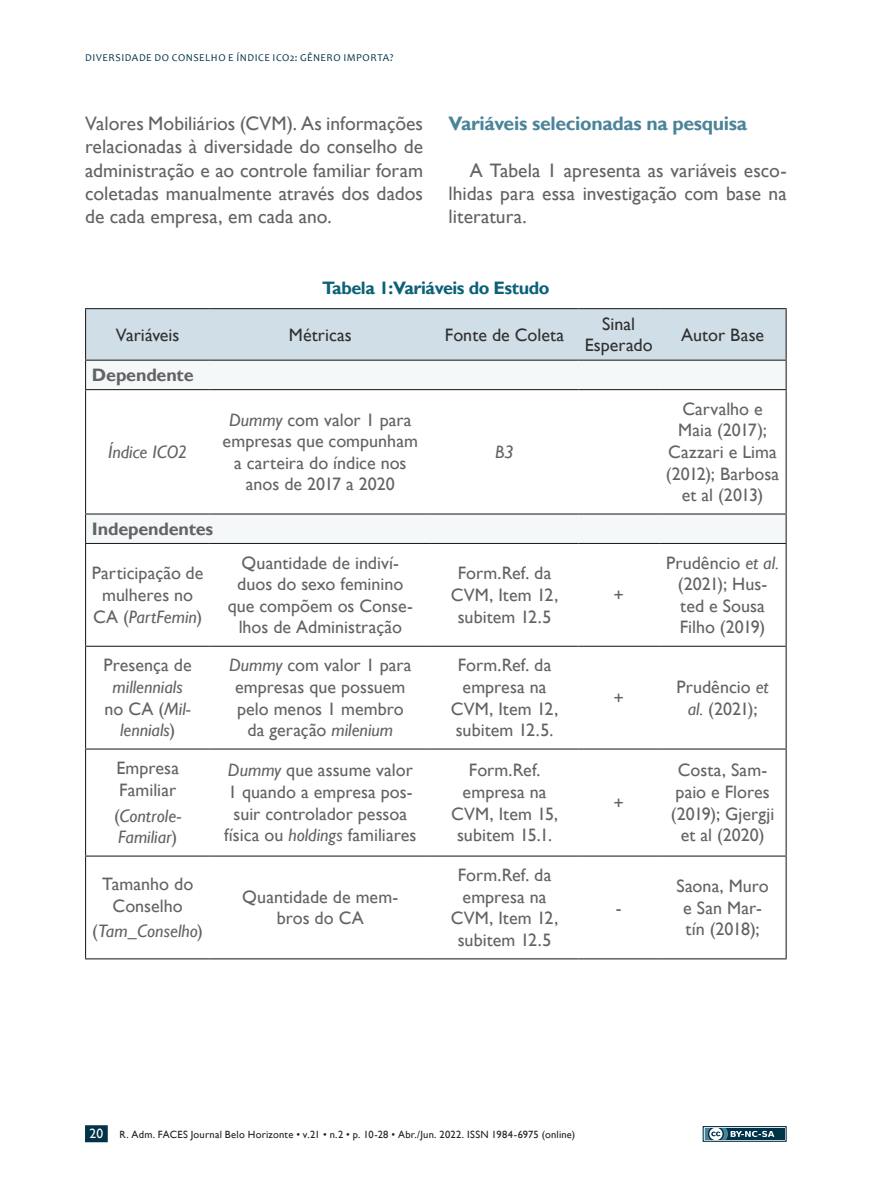
<style>
.page{position:relative;width:893px;height:1191px;background:#fff}
.page>*{position:absolute;margin:0;border:0;box-sizing:border-box;transform-origin:0 0}
.t1{font:19.5px/23.4px "Gill Sans";letter-spacing:.005em;color:#636366;text-align:justify}
.t2{font:700 19.5px "Gill Sans";letter-spacing:-.02em;color:#4b8499}
.t3{font:18px/21.6px "Gill Sans";color:#636366;text-align:center}
.t4{font:italic 18px/21.6px "Gill Sans";color:#636366;text-align:center}
.t5{font:18px/21.6px "Gill Sans";letter-spacing:.005em;color:#312f30;text-align:center}
.t6{font:700 18px "Gill Sans";letter-spacing:-.025em;color:#0c6178}
.t7{font:700 18px "Gill Sans";letter-spacing:-.01em;color:#636366}
.t8{font:13.5px "Gill Sans";color:#fff}
.t9{font:10.5px "Gill Sans";letter-spacing:.02em;color:#231f20}
.t10{font:10.5px "Candara";letter-spacing:.05em;color:#003348}
.s1{font-style:italic}
.s2{font-style:normal}
</style>
<div class="page">
<div style="left:85px;top:1125px;width:23px;height:17px;background:#003348"></div>
<svg style="left:703px;top:1126px;width:84px;height:15px"></svg>
<div style="left:705px;top:1128px;width:80px;height:11px;background:#003348"></div>
<svg style="left:705px;top:1128px;width:69px;height:11px"></svg>
<svg style="left:86px;top:390px;width:700px;height:568px"></svg>
<hr style="left:85px;top:389px;width:125px;height:1px;background:#231f20">
<hr style="left:210px;top:389px;width:221px;height:1px;background:#231f20">
<hr style="left:431px;top:389px;width:147px;height:1px;background:#231f20">
<hr style="left:578px;top:389px;width:81px;height:1px;background:#231f20">
<hr style="left:659px;top:389px;width:128px;height:1px;background:#231f20">
<hr style="left:85px;top:513px;width:125px;height:1px;background:#231f20">
<hr style="left:210px;top:513px;width:221px;height:1px;background:#231f20">
<hr style="left:431px;top:513px;width:147px;height:1px;background:#231f20">
<hr style="left:578px;top:513px;width:81px;height:1px;background:#231f20">
<hr style="left:659px;top:513px;width:128px;height:1px;background:#231f20">
<hr style="left:85px;top:543px;width:125px;height:1px;background:#231f20">
<hr style="left:210px;top:543px;width:221px;height:1px;background:#231f20">
<hr style="left:431px;top:543px;width:147px;height:1px;background:#231f20">
<hr style="left:578px;top:543px;width:81px;height:1px;background:#231f20">
<hr style="left:659px;top:543px;width:128px;height:1px;background:#231f20">
<hr style="left:85px;top:645px;width:125px;height:2px;background:#231f20">
<hr style="left:210px;top:645px;width:221px;height:2px;background:#231f20">
<hr style="left:431px;top:645px;width:147px;height:2px;background:#231f20">
<hr style="left:578px;top:645px;width:81px;height:2px;background:#231f20">
<hr style="left:659px;top:645px;width:128px;height:2px;background:#231f20">
<hr style="left:85px;top:748px;width:125px;height:1px;background:#231f20">
<hr style="left:210px;top:748px;width:221px;height:1px;background:#231f20">
<hr style="left:431px;top:748px;width:147px;height:1px;background:#231f20">
<hr style="left:578px;top:748px;width:81px;height:1px;background:#231f20">
<hr style="left:659px;top:748px;width:128px;height:1px;background:#231f20">
<hr style="left:85px;top:855px;width:125px;height:1px;background:#231f20">
<hr style="left:210px;top:855px;width:221px;height:1px;background:#231f20">
<hr style="left:431px;top:855px;width:147px;height:1px;background:#231f20">
<hr style="left:578px;top:855px;width:81px;height:1px;background:#231f20">
<hr style="left:659px;top:855px;width:128px;height:1px;background:#231f20">
<hr style="left:85px;top:958px;width:125px;height:1px;background:#231f20">
<hr style="left:210px;top:958px;width:221px;height:1px;background:#231f20">
<hr style="left:431px;top:958px;width:147px;height:1px;background:#231f20">
<hr style="left:578px;top:958px;width:81px;height:1px;background:#231f20">
<hr style="left:659px;top:958px;width:128px;height:1px;background:#231f20">
<svg style="left:85px;top:309px;width:702px;height:80px"></svg>
<hr style="left:85px;top:390px;width:1px;height:123px;background:#231f20">
<hr style="left:786px;top:390px;width:1px;height:123px;background:#231f20">
<svg style="left:85px;top:514px;width:1px;height:29px"></svg>
<svg style="left:786px;top:514px;width:1px;height:29px"></svg>
<hr style="left:85px;top:544px;width:1px;height:101px;background:#231f20">
<hr style="left:786px;top:544px;width:1px;height:101px;background:#231f20">
<hr style="left:85px;top:647px;width:1px;height:101px;background:#231f20">
<hr style="left:786px;top:647px;width:1px;height:101px;background:#231f20">
<hr style="left:85px;top:749px;width:1px;height:106px;background:#231f20">
<hr style="left:786px;top:749px;width:1px;height:106px;background:#231f20">
<hr style="left:85px;top:856px;width:1px;height:102px;background:#231f20">
<hr style="left:786px;top:856px;width:1px;height:102px;background:#231f20">
<hr style="left:85px;top:308px;width:125px;height:1px;background:#231f20">
<hr style="left:85px;top:309px;width:1px;height:51px;background:#231f20">
<hr style="left:210px;top:308px;width:221px;height:1px;background:#231f20">
<hr style="left:431px;top:308px;width:147px;height:1px;background:#231f20">
<hr style="left:578px;top:308px;width:81px;height:1px;background:#231f20">
<hr style="left:659px;top:308px;width:128px;height:1px;background:#231f20">
<hr style="left:786px;top:309px;width:1px;height:51px;background:#231f20">
<hr style="left:85px;top:360px;width:125px;height:1px;background:#231f20">
<hr style="left:210px;top:360px;width:221px;height:1px;background:#231f20">
<hr style="left:431px;top:360px;width:147px;height:1px;background:#231f20">
<hr style="left:578px;top:360px;width:81px;height:1px;background:#231f20">
<hr style="left:659px;top:360px;width:128px;height:1px;background:#231f20">
<p class="t10" style="left:85px;top:51px;width:108px">DIVERSIDADE DO CONSELH</p>
<p class="t10" style="left:218px;top:51px;width:177px">O E ÍN DICE ICO2: GÊNERO IMPORTA?</p>
<p class="t1" style="left:85px;top:112px;width:340px">Valores Mobiliários (CVM). As informações relacionadas à diversidade do conselho de administração e ao controle familiar foram coletadas manualmente através dos dados de cada empresa, em cada ano.</p>
<p class="t2" style="left:449px;top:111px;width:300px">Variáveis selecionadas na pesquisa</p>
<p class="t1" style="left:449px;top:159px;width:340px;text-indent:21px">A Tabela 1 apresenta as variáveis esco&shy;lhidas para essa investigação com base na literatura.</p>
<p class="t6" style="left:322px;top:277px;width:229px">Tabela 1:Variáveis do Estudo</p>
<p class="t5" style="left:116px;top:324px;width:65px">Variáveis</p>
<p class="t5" style="left:289px;top:324px;width:65px">Métricas</p>
<p class="t5" style="left:445px;top:324px;width:121px">Fonte de Coleta</p>
<p class="t5" style="left:585px;top:313px;width:70px">Sinal<br>Esperado</p>
<p class="t5" style="left:681px;top:324px;width:84px">Autor Base</p>
<p class="t7" style="left:92px;top:364px;width:103px">Dependente</p>
<p class="t4" style="left:108px;top:441px;width:81px">Índice ICO2</p>
<p class="t3" style="left:223px;top:409px;width:197px"><span class="s1">Dummy</span> com valor 1 para empresas que compunham a carteira do índice nos anos de 2017 a 2020</p>
<p class="t4" style="left:495px;top:441px;width:20px">B3</p>
<p class="t7" style="left:92px;top:518px;width:123px">Independentes</p>
<p class="t3" style="left:92px;top:563px;width:113px">Participação de mulheres no<br>CA (<span class="s1">PartFemin</span>)</p>
<p class="t3" style="left:228px;top:552px;width:187px">Quantidade de indiví&shy;duos do sexo feminino que compõem os Conse&shy;lhos de Administração</p>
<p class="t3" style="left:451px;top:563px;width:109px">Form.Ref. da<br>CVM, Item 12, subitem 12.5</p>
<p class="t3" style="left:104px;top:655px;width:90px">Presença de</p>
<p class="t4" style="left:105px;top:676px;width:88px">millennials <span class="s2">no CA (</span>Mil&shy;lennials<span class="s2">)</span></p>
<p class="t3" style="left:116px;top:757px;width:64px;text-align:left">Empresa<br>Familiar</p>
<p class="t4" style="left:114px;top:805px;width:69px;text-align:left"><span class="s2">(</span>Controle-<br>Familiar<span class="s2">)</span></p>
<p class="t3" style="left:102px;top:873px;width:93px">Tamanho do<br>Conselho</p>
<p class="t4" style="left:92px;top:920px;width:112px"><span class="s2">(</span>Tam_Conselho<span class="s2">)</span></p>
<p class="t3" style="left:229px;top:655px;width:184px"><span class="s1">Dummy</span> com valor 1 para empresas que possuem pelo menos 1 membro da geração <span class="s1">milenium</span></p>
<p class="t3" style="left:451px;top:655px;width:109px">Form.Ref. da empresa na<br>CVM, Item 12, subitem 12.5.</p>
<p class="t3" style="left:224px;top:760px;width:194px"><span class="s1">Dummy</span> que assume valor<br>1 quando a empresa pos&shy;suir controlador pessoa física ou <span class="s1">holdings</span> familiares</p>
<p class="t3" style="left:451px;top:760px;width:108px">Form.Ref. empresa na<br>CVM, Item 15, subitem 15.1.</p>
<p class="t3" style="left:242px;top:886px;width:158px">Quantidade de mem&shy;bros do CA</p>
<p class="t3" style="left:451px;top:864px;width:109px">Form.Ref. da empresa na<br>CVM, Item 12, subitem 12.5</p>
<p class="t3" style="left:613px;top:584px;width:12px">+</p>
<p class="t3" style="left:613px;top:687px;width:12px">+</p>
<p class="t3" style="left:613px;top:792px;width:12px">+</p>
<p class="t3" style="left:616px;top:897px;width:7px">-</p>
<p class="t3" style="left:666px;top:398px;width:115px">Carvalho e<br>Maia (2017);<br>Cazzari e Lima (2012); Barbosa et al (2013)</p>
<p class="t3" style="left:666px;top:552px;width:114px">Prudêncio <span class="s1">et al. </span>(2021); Hus&shy;ted e Sousa<br>Filho (2019)</p>
<p class="t3" style="left:677px;top:676px;width:93px">Prudêncio <span class="s1">et al.</span> (2021);</p>
<p class="t3" style="left:671px;top:760px;width:105px">Costa, Sam&shy;paio e Flores (2019); Gjergji et al (2020)</p>
<p class="t3" style="left:676px;top:875px;width:94px">Saona, Muro e San Mar&shy;tín (2018);</p>
<p class="t8" style="left:90px;top:1125px;width:15px">20</p>
<p class="t9" style="left:119px;top:1128px;width:457px">R. Adm. FACES Journal Belo Horizonte • v.21 • n.2 • p. 10-28 • Abr./Jun. 2022. ISSN 1984-6975 (online)</p>
</div>
